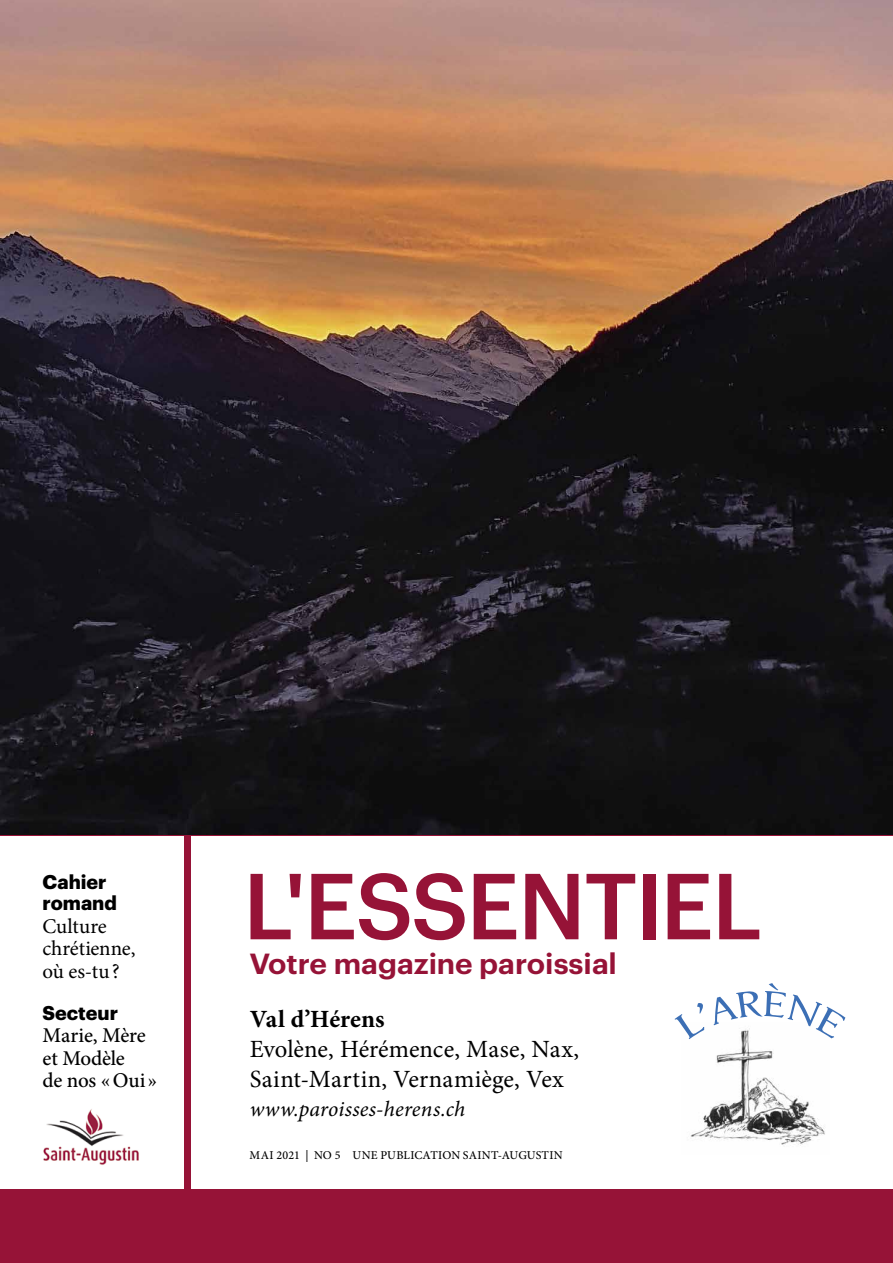
<style>
.page{position:relative;width:893px;height:1263px;background:#fff}
.page>*{position:absolute;margin:0;border:0;box-sizing:border-box;transform-origin:0 0}
.t1{font:500 91.5px "Graphik";letter-spacing:-.02em;color:#961337}
.t2{font:600 28.5px "Graphik";color:#961337;scale:1.05 1}
.t3{font:24.75px/30px "Minion Pro";color:#000}
.t4{font:700 24.75px "Minion Pro";color:#000}
.t5{font:italic 21.75px "Minion Pro";letter-spacing:.01em;color:#000}
.t6{font:500 21px/22.5px "Minion Pro";letter-spacing:-.01em;color:#000}
.t7{font:21px/22.5px "Minion Pro";letter-spacing:-.005em;color:#000}
.t8{font:700 19.5px/21px "Graphik";color:#000}
.t9{font:500 12px "Minion Pro";letter-spacing:.015em;color:#000}
</style>
<div class="page">
<img style="left:0;top:0;width:893px;height:836px">
<div style="left:0;top:836px;width:893px;height:427px;background:#961337"></div>
<div style="left:192px;top:836px;width:701px;height:352px;background:#fff"></div>
<div style="left:0;top:836px;width:183px;height:352px;background:#fff"></div>
<img style="left:689px;top:1024px;width:136px;height:122px">
<svg style="left:675px;top:1003px;width:29px;height:36px"></svg>
<svg style="left:714px;top:983px;width:131px;height:55px"></svg>
<img style="left:43px;top:1109px;width:96px;height:56px">
<p class="t8" style="left:43px;top:870px;width:76px">Cahier romand</p>
<p class="t7" style="left:43px;top:915px;width:95px">Culture chrétienne, où es-tu?</p>
<p class="t8" style="left:43px;top:1000px;width:77px">Secteur</p>
<p class="t6" style="left:43px;top:1024px;width:116px">Marie, Mère et Modèle<br>de nos «Oui »</p>
<h1 class="t1" style="left:243px;top:836px;width:521px">L'ESSENTIEL</h1>
<p class="t2" style="left:249px;top:942px;width:351px">Votre magazine paroissial</p>
<p class="t4" style="left:250px;top:1002px;width:136px">Val d’Hérens</p>
<p class="t3" style="left:250px;top:1034px;width:331px">Evolène, Hérémence, Mase, Nax,<br>Saint-Martin, Vernamiège, Vex</p>
<p class="t5" style="left:250px;top:1094px;width:217px">www.paroisses-herens.ch</p>
<p class="t9" style="left:249px;top:1147px;width:315px">MAI 2021 | NO 5 UNE PUBLICATION SAINT-AUGUSTIN</p>
</div>
